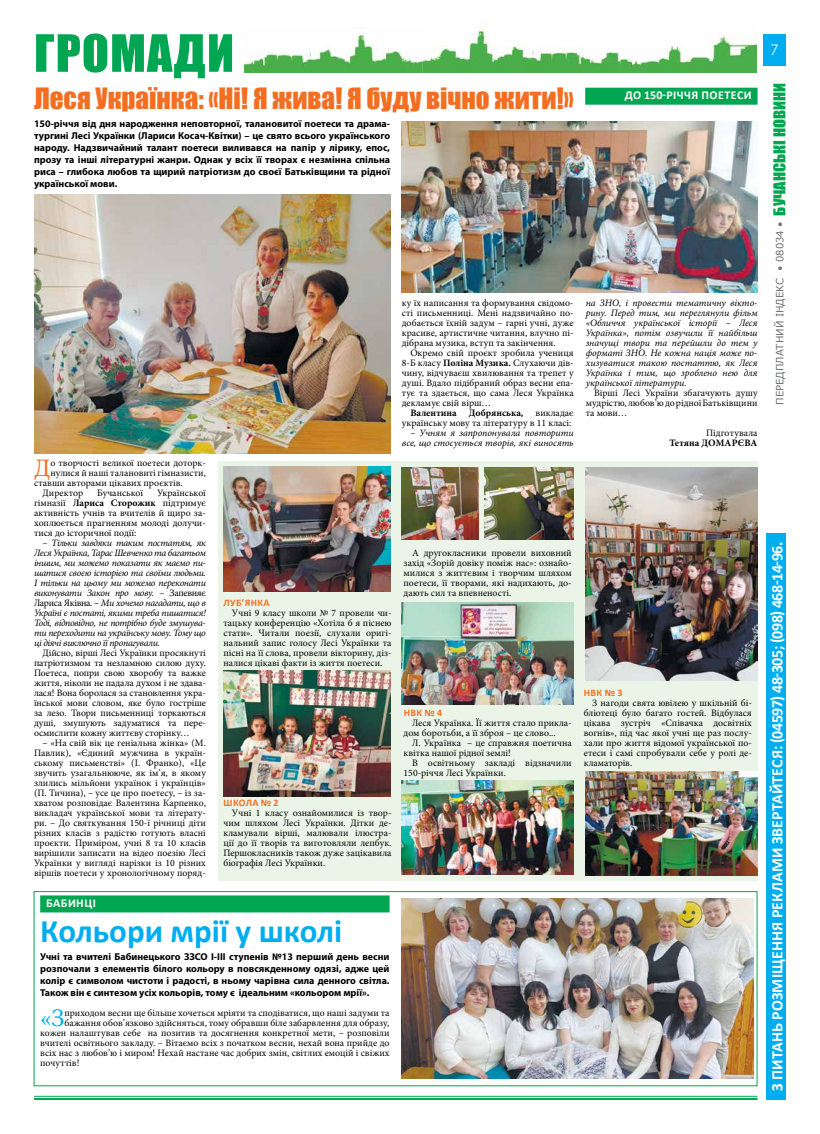
<style>
.page{position:relative;width:820px;height:1134px;background:#fff}
.page>*{position:absolute;margin:0;border:0;box-sizing:border-box;transform-origin:0 0}
.t1{font:47.5px "Impact";color:#00a651;scale:1.05 1}
.t2{font:700 33px "Calibri";color:#00aeef}
.t3{font:27px "Impact";color:#f36e21}
.t4{font:25.2px "Minion Pro";color:#00aeef}
.t5{font:25.2px "Minion Pro";color:#f36e21}
.t6{font:700 16px "Calibri";letter-spacing:.01em;color:#fff}
.t7{font:15px "Impact";color:#00a651;scale:1.1 1}
.t8{font:15px "Futuris C";color:#fff}
.t9{font:700 12px "Calibri";letter-spacing:.04em;color:#fff}
.t10{font:700 10px/12px "Myriad Pro";color:#000;text-align:justify}
.t11{font:10px "Verdana";color:#6d6e71}
.t12{font:700 10px "Calibri";letter-spacing:.04em;color:#f36e21}
.t13{font:9.8px/10px "Minion Pro";color:#000;text-align:justify}
.t14{font:italic 9.8px/10px "Minion Pro";letter-spacing:-.01em;color:#000;text-align:justify}
.t15{font:700 9.8px "Minion Pro";color:#000}
.s1{font-weight:700}
.s2{font-style:normal}
</style>
<div class="page">
<hr style="left:34px;top:1096px;width:723px;height:1px;background:#00a651">
<hr style="left:34px;top:1098px;width:723px;height:2px;background:#00a651">
<div style="left:763px;top:34px;width:22px;height:31px;background:#00aeef"></div>
<div style="left:766px;top:533px;width:19px;height:567px;background:#00aeef"></div>
<img style="left:422px;top:30px;width:334px;height:42px">
<img style="left:244px;top:27px;width:178px;height:45px">
<div style="left:585px;top:88px;width:172px;height:17px;background:#00a651"></div>
<img style="left:401px;top:121px;width:356px;height:171px">
<img style="left:34px;top:194px;width:356px;height:259px">
<div style="left:218px;top:461px;width:539px;height:420px;background:#eaf5e8"></div>
<img style="left:223px;top:466px;width:167px;height:125px">
<img style="left:223px;top:671px;width:167px;height:125px">
<img style="left:585px;top:771px;width:172px;height:104px">
<img style="left:401px;top:603px;width:172px;height:101px">
<img style="left:585px;top:467px;width:172px;height:214px">
<img style="left:401px;top:780px;width:172px;height:94px">
<img style="left:401px;top:467px;width:77px;height:73px">
<img style="left:484px;top:467px;width:89px;height:73px">
<div style="left:40px;top:895px;width:349px;height:17px;background:#00a651"></div>
<div style="left:34px;top:891px;width:723px;height:195px;border:1px solid #00a651"></div>
<img style="left:401px;top:899px;width:352px;height:180px">
<h1 class="t1" style="left:34px;top:16px;width:28px">грома</h1>
<h1 class="t1" style="left:173px;top:16px;width:55px">ди</h1>
<h3 class="t3" style="left:34px;top:78px;width:541px">Леся Українка: «Ні! Я жива! Я буду вічно жити!»</h3>
<p class="t10" style="left:34px;top:117px;width:357px">150-річчя від дня народження неповторної, талановитої поетеси та драма&shy;тургині Лесі Українки (Лариси Косач-Квітки) – це свято всього українського народу. Надзвичайний талант поетеси виливався на папір у лірику, епос, прозу та інші літературні жанри. Однак у всіх її творах є незмінна спільна риса – глибока любов та щирий патріотизм до своєї Батьківщини та рідної української мови.</p>
<p class="t9" style="left:624px;top:87px;width:93px">ДО 150-РІЧЧЯ ПОЕТЕ</p>
<p class="t9" style="left:736px;top:87px;width:16px">СИ</p>
<h3 class="t5" style="left:34px;top:451px;width:18px">Д</h3>
<p class="t13" style="left:50px;top:458px;width:157px">о творчості великої поетеси доторк-</p>
<p class="t13" style="left:50px;top:468px;width:157px">нулися й наші талановиті гімназисти,</p>
<p class="t13" style="left:34px;top:478px;width:150px">ставши авторами цікавих проєктів.</p>
<p class="t13" style="left:43px;top:488px;width:42px">Директор</p>
<p class="t13" style="left:97px;top:488px;width:47px">Бучанської</p>
<p class="t13" style="left:34px;top:488px;width:173px;text-indent:123px">Української гімназії <span class="s1">Лариса Сторожик</span> підтримує активність учнів та вчителів й щиро за&shy;хоплюється прагненням молоді долучи&shy;тися до історичної події:</p>
<p class="t14" style="left:34px;top:538px;width:173px;text-indent:9px">– Тільки завдяки таким постатям, як Леся Українка, Тарас Шевченко та багатьом іншим, ми можемо показати як маємо пи&shy;шатися своєю історією та своїми людьми.<br>І тільки на цьому ми можемо переконати виконувати Закон про мову. <span class="s2">– Запевняє Лариса Яківна.</span> – Ми хочемо нагадати, що в Україні є постаті, якими треба пишатися!<br>Тоді, відповідно, не потрібно буде змушува&shy;ти переходити на українську мову. Тому що ці діячі виключно її пропагували.</p>
<p class="t13" style="left:34px;top:648px;width:173px;text-indent:9px">Дійсно, вірші Лесі Українки просякнуті патріотизмом та незламною силою духу.<br>Поетеса, попри свою хворобу та важке життя, ніколи не падала духом і не здава&shy;лася! Вона боролася за становлення укра&shy;їнської мови словом, яке було гостріше за лезо. Твори письменниці торкаються душі, змушують задуматися та пере&shy;осмислити кожну життєву сторінку…</p>
<p class="t13" style="left:34px;top:738px;width:173px;text-indent:9px">– «На свій вік це геніальна жінка» (М.<br>Павлик), «Єдиний мужчина в україн&shy;ському письменстві» (І. Франко), «Це звучить узагальнююче, як ім’я, в якому злились мільйони українок і українців» (П. Тичина), – усе це про поетесу, – із за&shy;хватом розповідає Валентина Карпенко, викладач української мови та літерату&shy;ри. – До святкування 150-ї річниці діти різних класів з радістю готують власні проєкти. Приміром, учні 8 та 10 класів вирішили записати на відео поезію Лесі Українки у вигляді нарізки із 10 різних віршів поетеси у хронологічному поряд-</p>
<p class="t12" style="left:223px;top:596px;width:47px">Луб’янка</p>
<p class="t13" style="left:223px;top:608px;width:169px;text-indent:9px">Учні 9 класу школи № 7 провели чи&shy;тацьку конференцію «Хотіла б я піснею стати». Читали поезії, слухали оригі&shy;нальний запис голосу Лесі Українки та пісні на її слова, провели вікторину, діз&shy;налися цікаві факти із життя поетеси.</p>
<p class="t12" style="left:223px;top:796px;width:57px">Школа № 2</p>
<p class="t13" style="left:223px;top:808px;width:169px;text-indent:9px">Учні 1 класу ознайомилися із твор&shy;чим шляхом Лесі Українки. Дітки де&shy;кламували вірші, малювали ілюстра&shy;ції до її творів та виготовляли лепбук.<br>Першокласників також дуже зацікавила біографія Лесі Українки.</p>
<p class="t9" style="left:46px;top:894px;width:23px">Бабин</p>
<p class="t9" style="left:84px;top:894px;width:13px">ці</p>
<h2 class="t2" style="left:40px;top:908px;width:303px">Кольори мрії у школі</h2>
<p class="t10" style="left:40px;top:950px;width:351px">Учні та вчителі Бабинецького ЗЗСО І-ІІІ ступенів №13 перший день весни розпочали з елементів білого кольору в повсякденному одязі, адже цей колір є символом чистоти і радості, в ньому чарівна сила денного світла.<br>Також він є синтезом усіх кольорів, тому є ідеальним «кольором мрії».</p>
<h3 class="t4" style="left:40px;top:1001px;width:26px">«З</h3>
<p class="t13" style="left:64px;top:1008px;width:326px">приходом весни ще більше хочеться мріяти та сподіватися, що наші задуми та</p>
<p class="t13" style="left:64px;top:1018px;width:326px">бажання обов’язково здійсняться, тому обравши біле забарвлення для образу,</p>
<p class="t13" style="left:40px;top:1028px;width:350px">кожен налаштував себе на позитив та досягнення конкретної мети, – розповіли</p>
<p class="t13" style="left:40px;top:1038px;width:351px">вчителі освітнього закладу. – Вітаємо всіх з початком весни, нехай вона прийде до</p>
<p class="t13" style="left:40px;top:1048px;width:351px">всіх нас з любов’ю і миром! Нехай настане час добрих змін, світлих емоцій і свіжих</p>
<p class="t13" style="left:40px;top:1058px;width:41px">почуттів!</p>
<p class="t13" style="left:401px;top:298px;width:173px">ку їх написання та формування свідомо&shy;сті письменниці. Мені надзвичайно по&shy;добається їхній задум – гарні учні, дуже красиве, артистичне читання, влучно пі&shy;дібрана музика, вступ та закінчення.</p>
<p class="t13" style="left:401px;top:348px;width:173px;text-indent:9px">Окремо свій проєкт зробила учениця 8-Б класу <span class="s1">Поліна Музика.</span> Слухаючи дів&shy;чину, відчуваєш хвилювання та трепет у душі. Вдало підібраний образ весни епа&shy;тує та здається, що сама Леся Українка декламує свій вірш…</p>
<p class="t13" style="left:401px;top:408px;width:173px;text-align:right"><span class="s1">Валентина Добрянська,</span> викладає українську мову та літературу в 11 класі:</p>
<p class="t14" style="left:401px;top:428px;width:173px;text-align:right">– Учням я запропонувала повторити все, що стосується творів, які виносять</p>
<p class="t14" style="left:585px;top:298px;width:173px">на ЗНО, і провести тематичну вікто&shy;рину. Перед тим, ми переглянули фільм «Обличчя української історії – Леся Українка», потім озвучили її найбільш значущі твори та перейшли до тем у форматі ЗНО. Не кожна нація може по&shy;хизуватися такою постаттю, як Леся Українка і тим, що зроблено нею для української літератури.</p>
<p class="t13" style="left:585px;top:388px;width:173px;text-indent:9px">Вірші Лесі України збагачують душу мудрістю, любов’ю до рідної Батьківщини та мови…</p>
<p class="t13" style="left:705px;top:428px;width:53px">Підготувала</p>
<p class="t15" style="left:669px;top:436px;width:47px">Тетяна Домар</p>
<p class="t15" style="left:737px;top:436px;width:14px">єва</p>
<p class="t13" style="left:403px;top:548px;width:169px;text-indent:9px">А другокласники провели виховний захід «Зорій довіку поміж нас»: ознайо&shy;милися з життєвим і творчим шляхом поетеси, її творами, які надихають, до&shy;дають сил та впевненості.</p>
<p class="t12" style="left:403px;top:706px;width:40px">НВК № 4</p>
<p class="t13" style="left:403px;top:718px;width:169px;text-indent:9px">Леся Українка. Її життя стало прикла&shy;дом боротьби, а її зброя – це слово...</p>
<p class="t13" style="left:403px;top:738px;width:169px;text-indent:9px">Л. Українка – це справжня поетична квітка нашої рідної землі!</p>
<p class="t13" style="left:403px;top:758px;width:169px;text-indent:9px">В освітньому закладі відзначили<br>150-річчя Лесі Українки.</p>
<p class="t12" style="left:583px;top:686px;width:40px">НВК № 3</p>
<p class="t13" style="left:583px;top:698px;width:169px;text-indent:9px">З нагоди свята ювілею у шкільній бі&shy;бліотеці було багато гостей. Відбулася цікава зустріч «Співачка досвітніх вогнів», під час якої учні ще раз послу&shy;хали про життя відомої української по&shy;етеси і самі спробували себе у ролі де&shy;кламаторів.</p>
<h3 class="t8" style="left:770px;top:43px;width:10px">7</h3>
<h3 class="t7" style="left:767px;top:215px;width:122px;rotate:-90deg">БУЧАНСЬКІ НОВИНИ</h3>
<p class="t11" style="left:772px;top:405px;width:185px;rotate:-90deg">ПЕРЕДПЛАТНИЙ IНДЕКС • 08034 •</p>
<h3 class="t6" style="left:765px;top:1091px;width:551px;rotate:-90deg">З питань розміщення реклами звертайтеся: (04597) 48-305; (098) 468-14-96.</h3>
</div>
